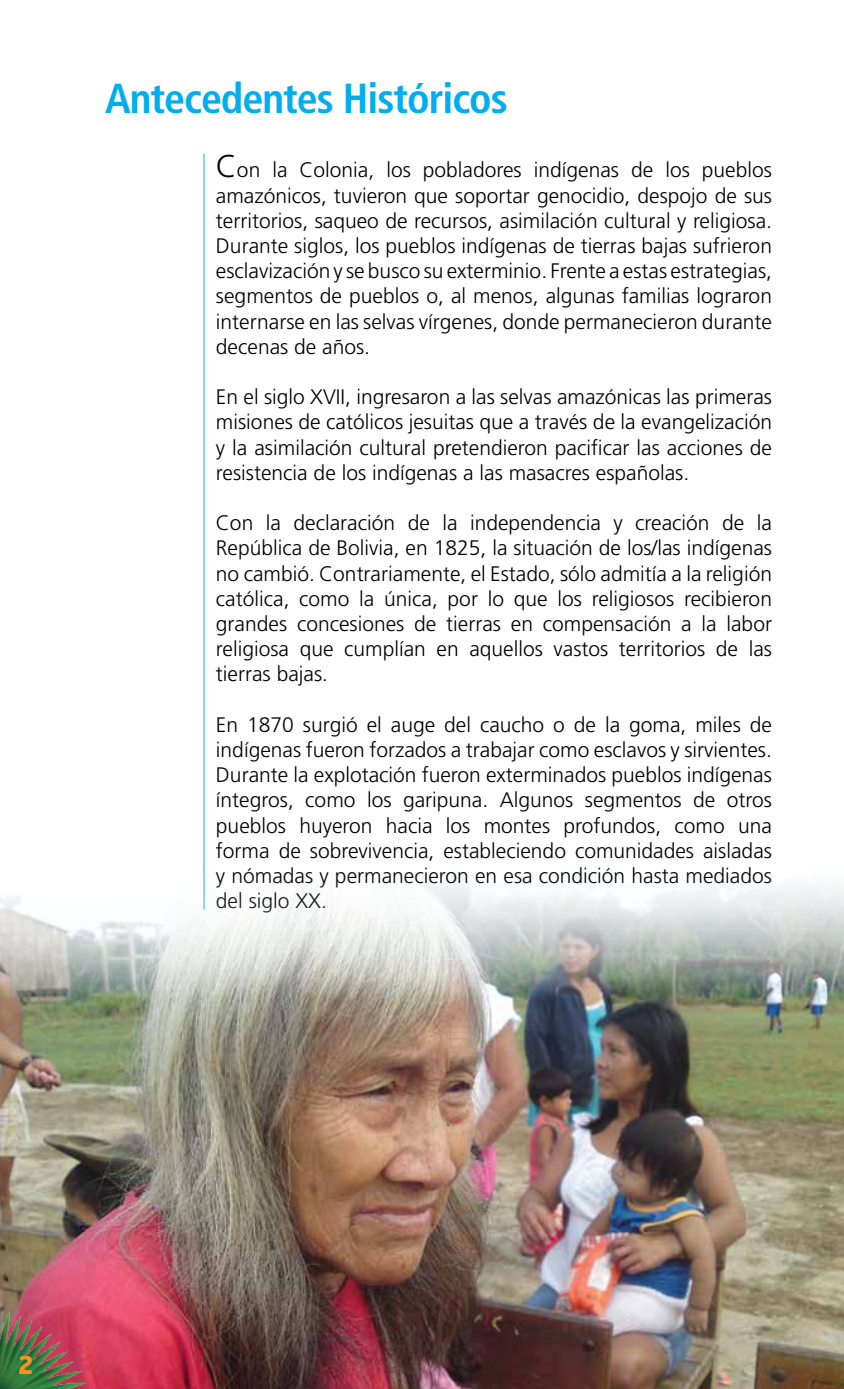
<style>
.page{position:relative;width:844px;height:1389px;background:#fff}
.page>*{position:absolute;margin:0;border:0;box-sizing:border-box;transform-origin:0 0}
.t1{font:700 condensed 42px "Frutiger LT Std";letter-spacing:-.025em;color:#00aeef}
.t2{font:700 24.5px "Hermes";color:#f7941e}
.t3{font:300 21px/25.2px "Frutiger LT Std";color:#000;text-align:justify}
.s1{font-size:31.5px}
</style>
<div class="page">
<hr style="left:203px;top:154px;width:1px;height:755px;background:#00aeef">
<img style="left:0;top:849px;width:843px;height:540px">
<img style="left:0;top:1303px;width:94px;height:86px">
<h1 class="t1" style="left:105px;top:73px;width:404px">Antecedentes Históricos</h1>
<p class="t3" style="left:216px;top:158px;width:557px"><span class="s1">C</span>on la Colonia, los pobladores indígenas de los pueblos amazónicos, tuvieron que soportar genocidio, despojo de sus territorios, saqueo de recursos, asimilación cultural y religiosa.<br>Durante siglos, los pueblos indígenas de tierras bajas sufrieron esclavización y se busco su exterminio. Frente a estas estrategias, segmentos de pueblos o, al menos, algunas familias lograron internarse en las selvas vírgenes, donde permanecieron durante decenas de años.</p>
<p class="t3" style="left:216px;top:385px;width:557px">En el siglo XVII, ingresaron a las selvas amazónicas las primeras misiones de católicos jesuitas que a través de la evangelización y la asimilación cultural pretendieron pacificar las acciones de resistencia de los indígenas a las masacres españolas.</p>
<p class="t3" style="left:216px;top:511px;width:557px">Con la declaración de la independencia y creación de la República de Bolivia, en 1825, la situación de los/las indígenas no cambió. Contrariamente, el Estado, sólo admitía a la religión católica, como la única, por lo que los religiosos recibieron grandes concesiones de tierras en compensación a la labor religiosa que cumplían en aquellos vastos territorios de las tierras bajas.</p>
<p class="t3" style="left:216px;top:712px;width:557px">En 1870 surgió el auge del caucho o de la goma, miles de indígenas fueron forzados a trabajar como esclavos y sirvientes.<br>Durante la explotación fueron exterminados pueblos indígenas íntegros, como los garipuna. Algunos segmentos de otros pueblos huyeron hacia los montes profundos, como una forma de sobrevivencia, estableciendo comunidades aisladas y nómadas y permanecieron en esa condición hasta mediados del siglo XX.</p>
<p class="t2" style="left:18px;top:1349px;width:17px">2</p>
</div>
